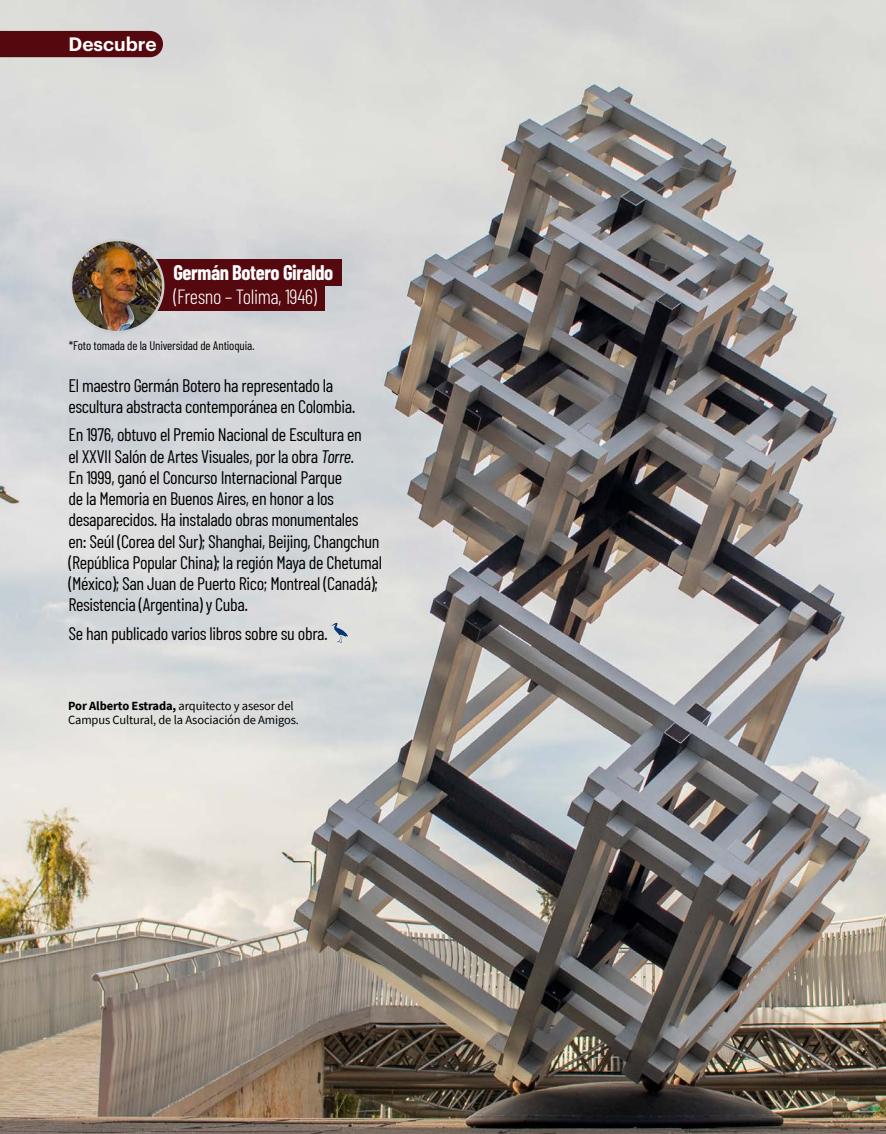
<style>
.page{position:relative;width:886px;height:1134px;background:#fff}
.page>*{position:absolute;margin:0;border:0;box-sizing:border-box;transform-origin:0 0}
.t1{font:300 20.62px "Barlow Condensed";letter-spacing:-.02em;color:#fff}
.t2{font:700 20.62px "Barlow Condensed";letter-spacing:-.02em;color:#fff}
.t3{font:600 19px "Graphik";color:#fff}
.t4{font:18.12px/21.2px "Barlow Condensed";letter-spacing:-.02em;color:#000}
.t5{font:12.5px/13.8px "Source Sans Pro";letter-spacing:-.01em;color:#000}
.t6{font:12.5px "Barlow Condensed";letter-spacing:-.01em;color:#000}
.s1{font-style:italic}
.s2{font-weight:700}
</style>
<div class="page">
<img style="left:0;top:0;width:886px;height:1134px">
<svg style="left:331px;top:623px;width:17px;height:20px"></svg>
<div style="left:146px;top:259px;width:196px;height:26px;background:#55080e"></div>
<div style="left:147px;top:280px;width:178px;height:31px;background:#55080e"></div>
<img style="left:71px;top:240px;width:92px;height:92px;border-radius:46px">
<div style="left:70px;top:239px;width:94px;height:94px;border:2px solid #ccc;border-radius:50%"></div>
<div style="left:0;top:31px;width:163px;height:26px;background:#55080e"></div>
<p class="t3" style="left:69px;top:30px;width:90px">Descubre</p>
<p class="t2" style="left:173px;top:260px;width:161px">Germán Botero Giraldo</p>
<p class="t1" style="left:173px;top:283px;width:145px">(Fresno – Tolima, 1946)</p>
<p class="t6" style="left:69px;top:338px;width:187px">*Foto tomada de la Universidad de Antioquia.</p>
<p class="t4" style="left:68px;top:374px;width:289px">El maestro Germán Botero ha representado la escultura abstracta contemporánea en Colombia.</p>
<p class="t4" style="left:68px;top:424px;width:315px">En 1976, obtuvo el Premio Nacional de Escultura en<br>el XXVII Salón de Artes Visuales, por la obra <span class="s1">Torre</span>.<br>En 1999, ganó el Concurso Internacional Parque<br>de la Memoria en Buenos Aires, en honor a los desaparecidos. Ha instalado obras monumentales<br>en: Seúl (Corea del Sur); Shanghai, Beijing, Changchun (República Popular China); la región Maya de Chetumal (México); San Juan de Puerto Rico; Montreal (Canadá); Resistencia (Argentina) y Cuba.</p>
<p class="t4" style="left:68px;top:622px;width:261px">Se han publicado varios libros sobre su obra.</p>
<p class="t5" style="left:68px;top:699px;width:232px"><span class="s2">Por Alberto Estrada,</span> arquitecto y asesor del<br>Campus Cultural, de la Asociación de Amigos.</p>
</div>
